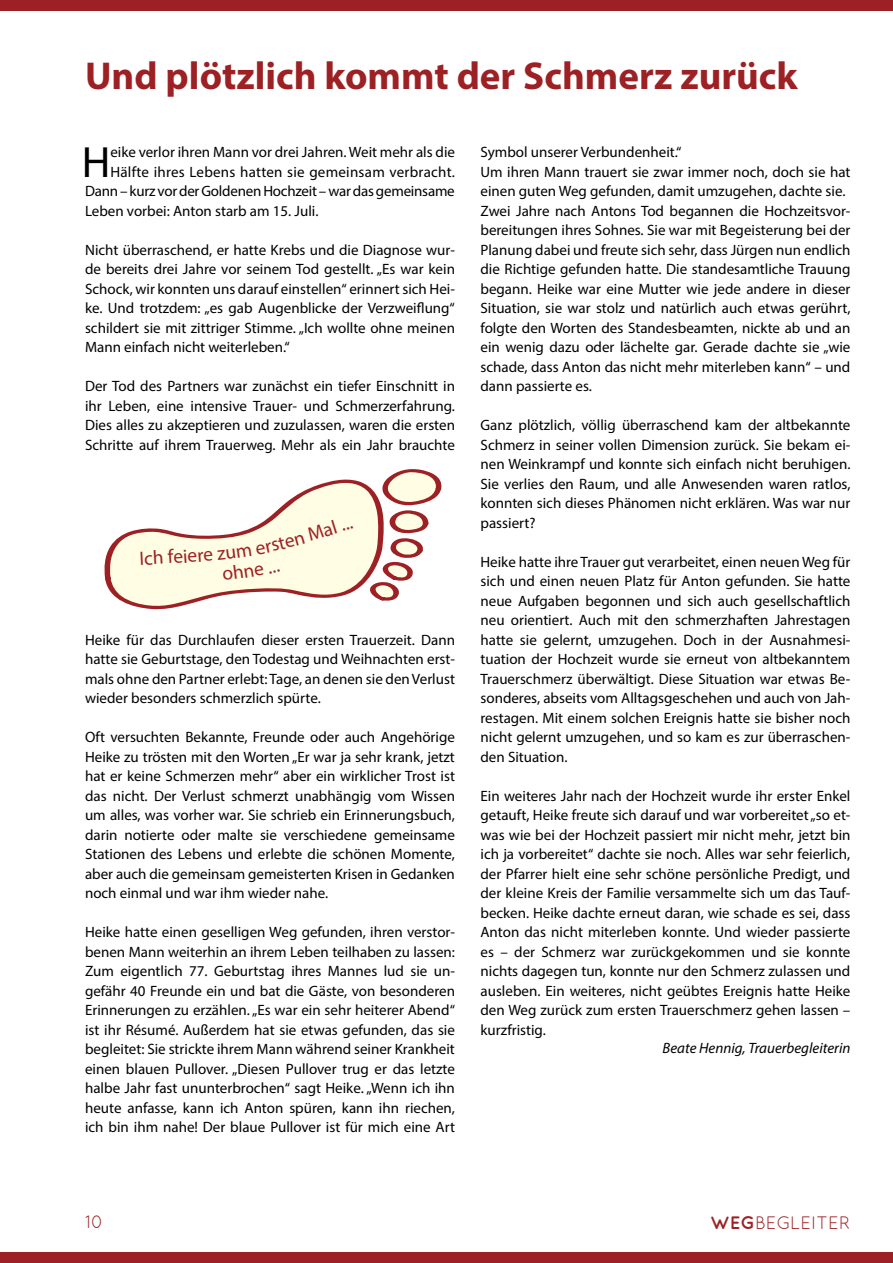
<style>
.page{position:relative;width:893px;height:1263px;background:#fff}
.page>*{position:absolute;margin:0;border:0;box-sizing:border-box;transform-origin:0 0}
.t1{font:43.95px "Myriad Pro";color:#000}
.t2{font:700 39px "Myriad Pro";color:#9d2124}
.t3{font:19.5px "Myriad Pro";color:#9d2124}
.t4{font:18px "Quicksand";color:#9d2124}
.t5{font:15px/19.5px "Myriad Pro";color:#000;text-align:justify}
.t6{font:italic 15px "Myriad Pro";color:#000}
.s1{font-weight:700}
</style>
<div class="page">
<div style="left:0;top:1252px;width:893px;height:11px;background:#9d2124"></div>
<div style="left:0;top:0;width:893px;height:11px;background:#9d2124"></div>
<svg style="left:104px;top:469px;width:338px;height:141px"></svg>
<h2 class="t2" style="left:85px;top:50px;width:714px">Und plötzlich kommt der Schmerz zurück</h2>
<h1 class="t1" style="left:82px;top:135px;width:30px">H</h1>
<p class="t5" style="left:110px;top:142px;width:346px">eike verlor ihren Mann vor drei Jahren. Weit mehr als die</p>
<p class="t5" style="left:110px;top:162px;width:346px">Hälfte ihres Lebens hatten sie gemeinsam verbracht.</p>
<p class="t5" style="left:85px;top:181px;width:371px">Dann – kurz vor der Goldenen Hochzeit – war das gemeinsame</p>
<p class="t5" style="left:85px;top:201px;width:235px">Leben vorbei: Anton starb am 15. Juli.</p>
<p class="t5" style="left:85px;top:240px;width:371px">Nicht überraschend, er hatte Krebs und die Diagnose wur&shy;de bereits drei Jahre vor seinem Tod gestellt. „Es war kein Schock, wir konnten uns darauf einstellen“ erinnert sich Hei&shy;ke. Und trotzdem: „es gab Augenblicke der Verzweiflung“ schildert sie mit zittriger Stimme. „Ich wollte ohne meinen Mann einfach nicht weiterleben.“</p>
<p class="t5" style="left:85px;top:376px;width:371px">Der Tod des Partners war zunächst ein tiefer Einschnitt in ihr Leben, eine intensive Trauer- und Schmerzerfahrung.<br>Dies alles zu akzeptieren und zuzulassen, waren die ersten Schritte auf ihrem Trauerweg. Mehr als ein Jahr brauchte</p>
<h3 class="t3" style="left:139px;top:546px;width:36px;rotate:-3deg">Ich f</h3>
<h3 class="t3" style="left:305px;top:524px;width:48px;rotate:-17deg">Mal ...</h3>
<p class="t5" style="left:85px;top:630px;width:371px">Heike für das Durchlaufen dieser ersten Trauerzeit. Dann hatte sie Geburtstage, den Todestag und Weihnachten erst&shy;mals ohne den Partner erlebt: Tage, an denen sie den Verlust wieder besonders schmerzlich spürte.</p>
<p class="t5" style="left:85px;top:727px;width:371px">Oft versuchten Bekannte, Freunde oder auch Angehörige Heike zu trösten mit den Worten „Er war ja sehr krank, jetzt hat er keine Schmerzen mehr“ aber ein wirklicher Trost ist das nicht. Der Verlust schmerzt unabhängig vom Wissen um alles, was vorher war. Sie schrieb ein Erinnerungsbuch, darin notierte oder malte sie verschiedene gemeinsame Stationen des Lebens und erlebte die schönen Momente, aber auch die gemeinsam gemeisterten Krisen in Gedanken noch einmal und war ihm wieder nahe.</p>
<p class="t5" style="left:85px;top:922px;width:371px">Heike hatte einen geselligen Weg gefunden, ihren verstor&shy;benen Mann weiterhin an ihrem Leben teilhaben zu lassen:<br>Zum eigentlich 77. Geburtstag ihres Mannes lud sie un&shy;gefähr 40 Freunde ein und bat die Gäste, von besonderen Erinnerungen zu erzählen. „Es war ein sehr heiterer Abend“ ist ihr Résumé. Außerdem hat sie etwas gefunden, das sie begleitet: Sie strickte ihrem Mann während seiner Krankheit einen blauen Pullover. „Diesen Pullover trug er das letzte halbe Jahr fast ununterbrochen“ sagt Heike. „Wenn ich ihn heute anfasse, kann ich Anton spüren, kann ihn riechen, ich bin ihm nahe! Der blaue Pullover ist für mich eine Art</p>
<p class="t5" style="left:480px;top:142px;width:371px;text-align:left">Symbol unserer Verbundenheit.“<br>Um ihren Mann trauert sie zwar immer noch, doch sie hat einen guten Weg gefunden, damit umzugehen, dachte sie.<br>Zwei Jahre nach Antons Tod begannen die Hochzeitsvor&shy;bereitungen ihres Sohnes. Sie war mit Begeisterung bei der Planung dabei und freute sich sehr, dass Jürgen nun endlich die Richtige gefunden hatte. Die standesamtliche Trauung begann. Heike war eine Mutter wie jede andere in dieser Situation, sie war stolz und natürlich auch etwas gerührt, folgte den Worten des Standesbeamten, nickte ab und an ein wenig dazu oder lächelte gar. Gerade dachte sie „wie schade, dass Anton das nicht mehr miterleben kann“ – und dann passierte es.</p>
<p class="t5" style="left:480px;top:415px;width:371px">Ganz plötzlich, völlig überraschend kam der altbekannte Schmerz in seiner vollen Dimension zurück. Sie bekam ei&shy;nen Weinkrampf und konnte sich einfach nicht beruhigen.<br>Sie verlies den Raum, und alle Anwesenden waren ratlos, konnten sich dieses Phänomen nicht erklären. Was war nur passiert?</p>
<p class="t5" style="left:480px;top:552px;width:371px">Heike hatte ihre Trauer gut verarbeitet, einen neuen Weg für sich und einen neuen Platz für Anton gefunden. Sie hatte neue Aufgaben begonnen und sich auch gesellschaftlich neu orientiert. Auch mit den schmerzhaften Jahrestagen hatte sie gelernt, umzugehen. Doch in der Ausnahmesi&shy;tuation der Hochzeit wurde sie erneut von altbekanntem Trauerschmerz überwältigt. Diese Situation war etwas Be&shy;sonderes, abseits vom Alltagsgeschehen und auch von Jah&shy;restagen. Mit einem solchen Ereignis hatte sie bisher noch nicht gelernt umzugehen, und so kam es zur überraschen&shy;den Situation.</p>
<p class="t5" style="left:480px;top:786px;width:371px">Ein weiteres Jahr nach der Hochzeit wurde ihr erster Enkel getauft, Heike freute sich darauf und war vorbereitet „so et&shy;was wie bei der Hochzeit passiert mir nicht mehr, jetzt bin ich ja vorbereitet“ dachte sie noch. Alles war sehr feierlich, der Pfarrer hielt eine sehr schöne persönliche Predigt, und der kleine Kreis der Familie versammelte sich um das Tauf&shy;becken. Heike dachte erneut daran, wie schade es sei, dass Anton das nicht miterleben konnte. Und wieder passierte es – der Schmerz war zurückgekommen und sie konnte nichts dagegen tun, konnte nur den Schmerz zulassen und ausleben. Ein weiteres, nicht geübtes Ereignis hatte Heike den Weg zurück zum ersten Trauerschmerz gehen lassen – kurzfristig.</p>
<p class="t6" style="left:663px;top:1038px;width:189px">Beate Hennig, Trauerbegleiterin</p>
<p class="t4" style="left:85px;top:1212px;width:20px">10</p>
<p class="t4" style="left:710px;top:1212px;width:142px"><span class="s1">WEG</span>BEGLEITER</p>
</div>
